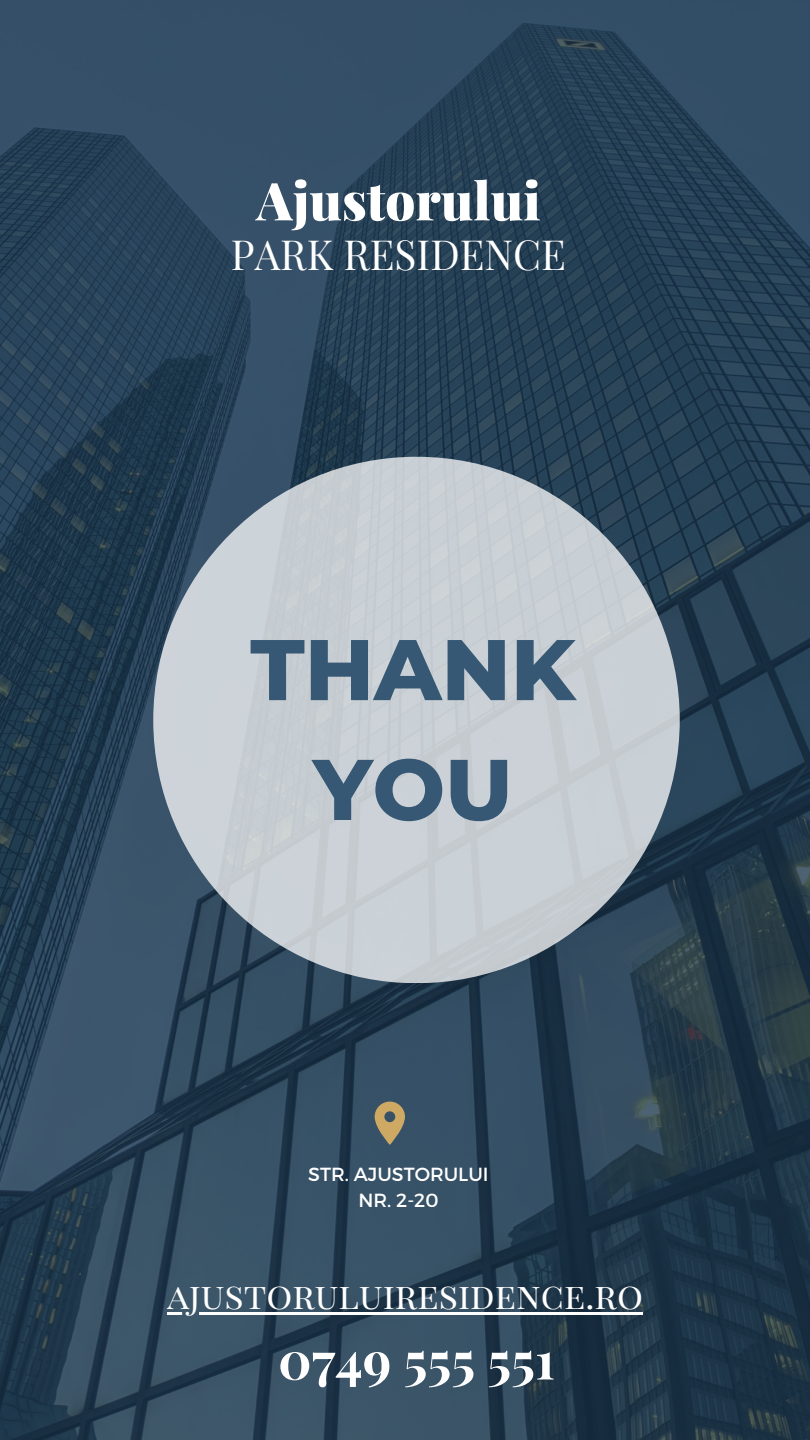
<style>
.page{position:relative;width:810px;height:1440px;background:#fff}
.page>*{position:absolute;margin:0;border:0;box-sizing:border-box;transform-origin:0 0}
.t1{font:800 85.9px/119.8px "Montserrat";color:#365874;text-align:center}
.t2{font:900 52.5px "Playfair Display";color:#fff}
.t3{font:700 52px "Playfair Display SC";color:#fff}
.t4{font:40.7px "Playfair Display SC";color:#fff}
.t5{font:36px "Playfair Display SC";color:#fff}
.t6{font:19px "Montserrat";color:#fff}
</style>
<div class="page">
<img style="left:0;top:0;width:810px;height:1440px">
<svg style="left:375px;top:1102px;width:30px;height:43px"></svg>
<div style="left:153px;top:457px;width:527px;height:526px;background:#cad1d6;border-radius:50%"></div>
<hr style="left:167px;top:1312px;width:476px;height:3px;background:#fff">
<h1 class="t2" style="left:256px;top:164px;width:286px">Ajustorului</h1>
<p class="t4" style="left:231px;top:226px;width:337px">PARK RESIDENCE</p>
<p class="t1" style="left:250px;top:609px;width:327px">THANK<br>YOU</p>
<h2 class="t6" style="left:308px;top:1162px;width:182px">STR. AJUSTORULUI</h2>
<h3 class="t6" style="left:358px;top:1188px;width:82px">NR. 2-20</h3>
<p class="t5" style="left:167px;top:1270px;width:477px">ajustoruluiresidence.ro</p>
<p class="t3" style="left:278px;top:1323px;width:278px">0749 555 551</p>
</div>
